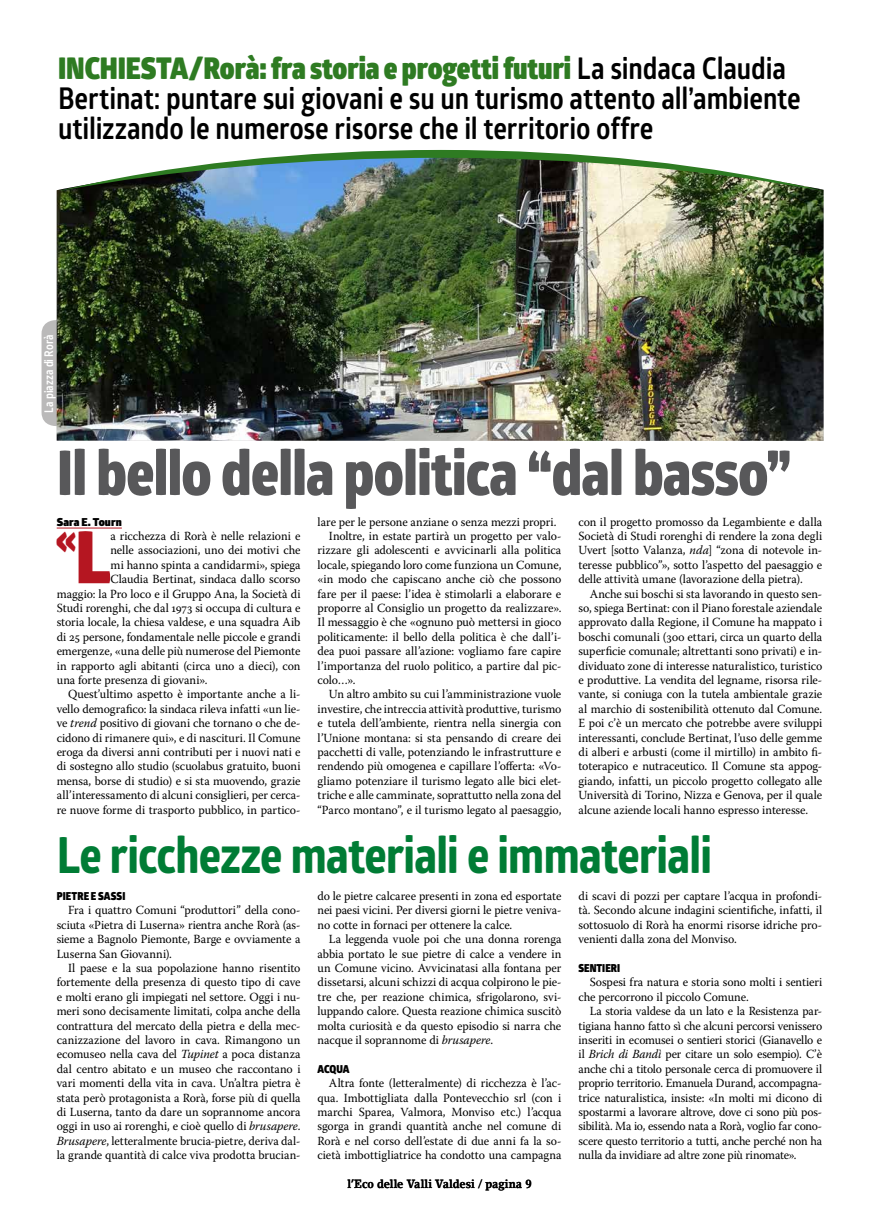
<style>
.page{position:relative;width:879px;height:1219px;background:#fff}
.page>*{position:absolute;margin:0;border:0;box-sizing:border-box;transform-origin:0 0}
.t1{font:800 62px "Glober";letter-spacing:-.015em;color:#58585a;scale:.88 1}
.t2{font:700 50px "Globerx";letter-spacing:-.015em;color:#007c35;scale:.88 1}
.t3{font:900 40.9px "Glober";color:#b51621;scale:.88 1}
.t4{font:700 30px/30px "Glober";letter-spacing:-.005em;color:#000;scale:.88 1}
.t5{font:12.4px/14.4px "Warnock Pro";letter-spacing:-.005em;color:#000;text-align:justify;scale:.96 1}
.t6{font:12.4px/14.4px "Warnock Pro";letter-spacing:-.005em;color:#000;text-align:justify;scale:.95 1}
.t7{font:700 12px "Lino Letter Std";letter-spacing:-.005em;color:#000;scale:.88 1}
.t8{font:700 12px "Glober";color:#fff;scale:.88 1}
.t9{font:900 11px "Glober";letter-spacing:.005em;color:#000;scale:.88 1}
.t10{font:900 11px "Glober";letter-spacing:.005em;color:#000}
.s1{font-weight:900;color:#2e7b22}
.s2{font-size:72.4px}
.s3{font-style:italic}
</style>
<div class="page">
<svg style="left:42px;top:319px;width:15px;height:108px;background:#bbbaba"></svg>
<hr style="left:57px;top:528px;width:65px;height:1px;background:#b51621">
<img style="left:57px;top:190px;width:766px;height:251px">
<img style="left:58px;top:150px;width:765px;height:41px">
<h3 class="t4" style="left:58px;top:53px;width:845px"><span class="s1">INCHIESTA/Rorà: fra storia e progetti futuri</span> La sindaca Claudia<br>Bertinat: puntare sui giovani e su un turismo attento all’ambiente utilizzando le numerose risorse che il territorio offre</h3>
<p class="t8" style="left:40px;top:413px;width:90px;rotate:-90deg">La piazza di Rorà</p>
<h1 class="t1" style="left:57px;top:427px;width:836px">Il bello della politica “dal basso”</h1>
<p class="t10" style="left:57px;top:513px;width:67px">Sara E. Tourn</p>
<h3 class="t3" style="left:56px;top:507px;width:64px">«<span class="s2">L</span></h3>
<p class="t5" style="left:110px;top:529px;width:199px">a ricchezza di Rorà è nelle relazioni e</p>
<p class="t5" style="left:110px;top:543px;width:199px">nelle associazioni, uno dei motivi che</p>
<p class="t5" style="left:110px;top:557px;width:199px">mi hanno spinta a candidarmi», spiega</p>
<p class="t5" style="left:110px;top:572px;width:199px">Claudia Bertinat, sindaca dallo scorso</p>
<p class="t5" style="left:57px;top:586px;width:255px">maggio: la Pro loco e il Gruppo Ana, la Società di</p>
<p class="t5" style="left:57px;top:601px;width:255px">Studi rorenghi, che dal 1973 si occupa di cultura e</p>
<p class="t5" style="left:57px;top:615px;width:255px">storia locale, la chiesa valdese, e una squadra Aib</p>
<p class="t5" style="left:57px;top:629px;width:255px">di 25 persone, fondamentale nelle piccole e grandi</p>
<p class="t5" style="left:57px;top:644px;width:255px">emergenze, «una delle più numerose del Piemonte</p>
<p class="t5" style="left:57px;top:658px;width:255px">in rapporto agli abitanti (circa uno a dieci), con</p>
<p class="t5" style="left:57px;top:672px;width:159px">una forte presenza di giovani».</p>
<p class="t5" style="left:68px;top:687px;width:244px">Quest’ultimo aspetto è importante anche a li-</p>
<p class="t5" style="left:57px;top:701px;width:255px">vello demografico: la sindaca rileva infatti «un lie-</p>
<p class="t5" style="left:57px;top:716px;width:255px">ve <span class="s3">trend</span> positivo di giovani che tornano o che de-</p>
<p class="t5" style="left:57px;top:730px;width:255px">cidono di rimanere qui», e di nascituri. Il Comune</p>
<p class="t5" style="left:57px;top:745px;width:255px">eroga da diversi anni contributi per i nuovi nati e</p>
<p class="t5" style="left:57px;top:759px;width:255px">di sostegno allo studio (scuolabus gratuito, buoni</p>
<p class="t5" style="left:57px;top:773px;width:255px">mensa, borse di studio) e si sta muovendo, grazie</p>
<p class="t5" style="left:57px;top:788px;width:255px">all’interessamento di alcuni consiglieri, per cerca-</p>
<p class="t5" style="left:57px;top:802px;width:255px">re nuove forme di trasporto pubblico, in partico-</p>
<p class="t5" style="left:317px;top:514px;width:250px">lare per le persone anziane o senza mezzi propri.</p>
<p class="t5" style="left:329px;top:529px;width:244px">Inoltre, in estate partirà un progetto per valo-</p>
<p class="t5" style="left:317px;top:543px;width:255px">rizzare gli adolescenti e avvicinarli alla politica</p>
<p class="t5" style="left:317px;top:557px;width:255px">locale, spiegando loro come funziona un Comune,</p>
<p class="t5" style="left:317px;top:572px;width:255px">«in modo che capiscano anche ciò che possono</p>
<p class="t5" style="left:317px;top:586px;width:255px">fare per il paese: l’idea è stimolarli a elaborare e</p>
<p class="t5" style="left:317px;top:601px;width:255px">proporre al Consiglio un progetto da realizzare».</p>
<p class="t5" style="left:317px;top:615px;width:255px">Il messaggio è che «ognuno può mettersi in gioco</p>
<p class="t5" style="left:317px;top:629px;width:255px">politicamente: il bello della politica è che dall’i-</p>
<p class="t5" style="left:317px;top:644px;width:255px">dea puoi passare all’azione: vogliamo fare capire</p>
<p class="t5" style="left:317px;top:658px;width:255px">l’importanza del ruolo politico, a partire dal pic-</p>
<p class="t5" style="left:317px;top:673px;width:41px">colo…».</p>
<p class="t5" style="left:329px;top:687px;width:244px">Un altro ambito su cui l’amministrazione vuole</p>
<p class="t5" style="left:317px;top:701px;width:255px">investire, che intreccia attività produttive, turismo</p>
<p class="t5" style="left:317px;top:716px;width:255px">e tutela dell’ambiente, rientra nella sinergia con</p>
<p class="t5" style="left:317px;top:730px;width:255px">l’Unione montana: si sta pensando di creare dei</p>
<p class="t5" style="left:317px;top:745px;width:255px">pacchetti di valle, potenziando le infrastrutture e</p>
<p class="t5" style="left:317px;top:759px;width:255px">rendendo più omogenea e capillare l’offerta: «Vo-</p>
<p class="t5" style="left:317px;top:773px;width:255px">gliamo potenziare il turismo legato alle bici elet-</p>
<p class="t5" style="left:317px;top:788px;width:255px">triche e alle camminate, soprattutto nella zona del</p>
<p class="t5" style="left:317px;top:802px;width:255px">“Parco montano”, e il turismo legato al paesaggio,</p>
<p class="t5" style="left:578px;top:514px;width:255px">con il progetto promosso da Legambiente e dalla Società di Studi rorenghi di rendere la zona degli Uvert [sotto Valanza, <span class="s3">nda</span>] “zona di notevole in&shy;teresse pubblico”», sotto l’aspetto del paesaggio e delle attività umane (lavorazione della pietra).</p>
<p class="t5" style="left:578px;top:586px;width:255px;text-indent:11px">Anche sui boschi si sta lavorando in questo sen&shy;so, spiega Bertinat: con il Piano forestale aziendale approvato dalla Regione, il Comune ha mappato i boschi comunali (300 ettari, circa un quarto della superficie comunale; altrettanti sono privati) e in&shy;dividuato zone di interesse naturalistico, turistico e produttive. La vendita del legname, risorsa rile&shy;vante, si coniuga con la tutela ambientale grazie al marchio di sostenibilità ottenuto dal Comune.<br>E poi c’è un mercato che potrebbe avere sviluppi interessanti, conclude Bertinat, l’uso delle gemme di alberi e arbusti (come il mirtillo) in ambito fi&shy;toterapico e nutraceutico. Il Comune sta appog&shy;giando, infatti, un piccolo progetto collegato alle Università di Torino, Nizza e Genova, per il quale alcune aziende locali hanno espresso interesse.</p>
<h2 class="t2" style="left:57px;top:819px;width:746px">Le ricchezze materiali e immateriali</h2>
<p class="t9" style="left:57px;top:888px;width:80px">PIETRE E SASSI</p>
<p class="t5" style="left:57px;top:903px;width:255px;text-indent:11px">Fra i quattro Comuni “produttori” della cono&shy;sciuta «Pietra di Luserna» rientra anche Rorà (as&shy;sieme a Bagnolo Piemonte, Barge e ovviamente a Luserna San Giovanni).</p>
<p class="t5" style="left:57px;top:961px;width:255px;text-indent:11px">Il paese e la sua popolazione hanno risentito fortemente della presenza di questo tipo di cave e molti erano gli impiegati nel settore. Oggi i nu&shy;meri sono decisamente limitati, colpa anche della contrattura del mercato della pietra e della mec&shy;canizzazione del lavoro in cava. Rimangono un ecomuseo nella cava del <span class="s3">Tupinet</span> a poca distanza dal centro abitato e un museo che raccontano i vari momenti della vita in cava. Un’altra pietra è stata però protagonista a Rorà, forse più di quella di Luserna, tanto da dare un soprannome ancora oggi in uso ai rorenghi, e cioè quello di <span class="s3">brusapere</span>.<br><span class="s3">Brusapere</span>, letteralmente brucia-pietre, deriva dal&shy;la grande quantità di calce viva prodotta brucian-</p>
<p class="t5" style="left:317px;top:889px;width:255px">do le pietre calcaree presenti in zona ed esportate nei paesi vicini. Per diversi giorni le pietre veniva&shy;no cotte in fornaci per ottenere la calce.</p>
<p class="t5" style="left:317px;top:932px;width:255px;text-indent:11px">La leggenda vuole poi che una donna rorenga abbia portato le sue pietre di calce a vendere in un Comune vicino. Avvicinatasi alla fontana per dissetarsi, alcuni schizzi di acqua colpirono le pie&shy;tre che, per reazione chimica, sfrigolarono, svi&shy;luppando calore. Questa reazione chimica suscitò molta curiosità e da questo episodio si narra che nacque il soprannome di <span class="s3">brusapere</span>.</p>
<p class="t9" style="left:317px;top:1060px;width:38px">ACQUA</p>
<p class="t5" style="left:317px;top:1076px;width:255px;text-indent:11px">Altra fonte (letteralmente) di ricchezza è l’ac&shy;qua. Imbottigliata dalla Pontevecchio srl (con i marchi Sparea, Valmora, Monviso etc.) l’acqua sgorga in grandi quantità anche nel comune di Rorà e nel corso dell’estate di due anni fa la so&shy;cietà imbottigliatrice ha condotto una campagna</p>
<p class="t7" style="left:347px;top:1176px;width:211px">l’Eco delle Valli Valdesi / pagina 9</p>
<p class="t5" style="left:578px;top:889px;width:255px">di scavi di pozzi per captare l’acqua in profondi&shy;tà. Secondo alcune indagini scientifiche, infatti, il sottosuolo di Rorà ha enormi risorse idriche pro&shy;venienti dalla zona del Monviso.</p>
<p class="t9" style="left:578px;top:960px;width:49px">SENTIERI</p>
<p class="t5" style="left:578px;top:975px;width:255px;text-indent:11px">Sospesi fra natura e storia sono molti i sentieri che percorrono il piccolo Comune.</p>
<p class="t6" style="left:578px;top:1004px;width:258px;text-indent:11px">La storia valdese da un lato e la Resistenza par&shy;tigiana hanno fatto sì che alcuni percorsi venissero inseriti in ecomusei o sentieri storici (Gianavello e il <span class="s3">Brich di Bandì</span> per citare un solo esempio). C’è anche chi a titolo personale cerca di promuovere il proprio territorio. Emanuela Durand, accompagna&shy;trice naturalistica, insiste: «In molti mi dicono di spostarmi a lavorare altrove, dove ci sono più pos&shy;sibilità. Ma io, essendo nata a Rorà, voglio far cono&shy;scere questo territorio a tutti, anche perché non ha nulla da invidiare ad altre zone più rinomate».</p>
</div>
